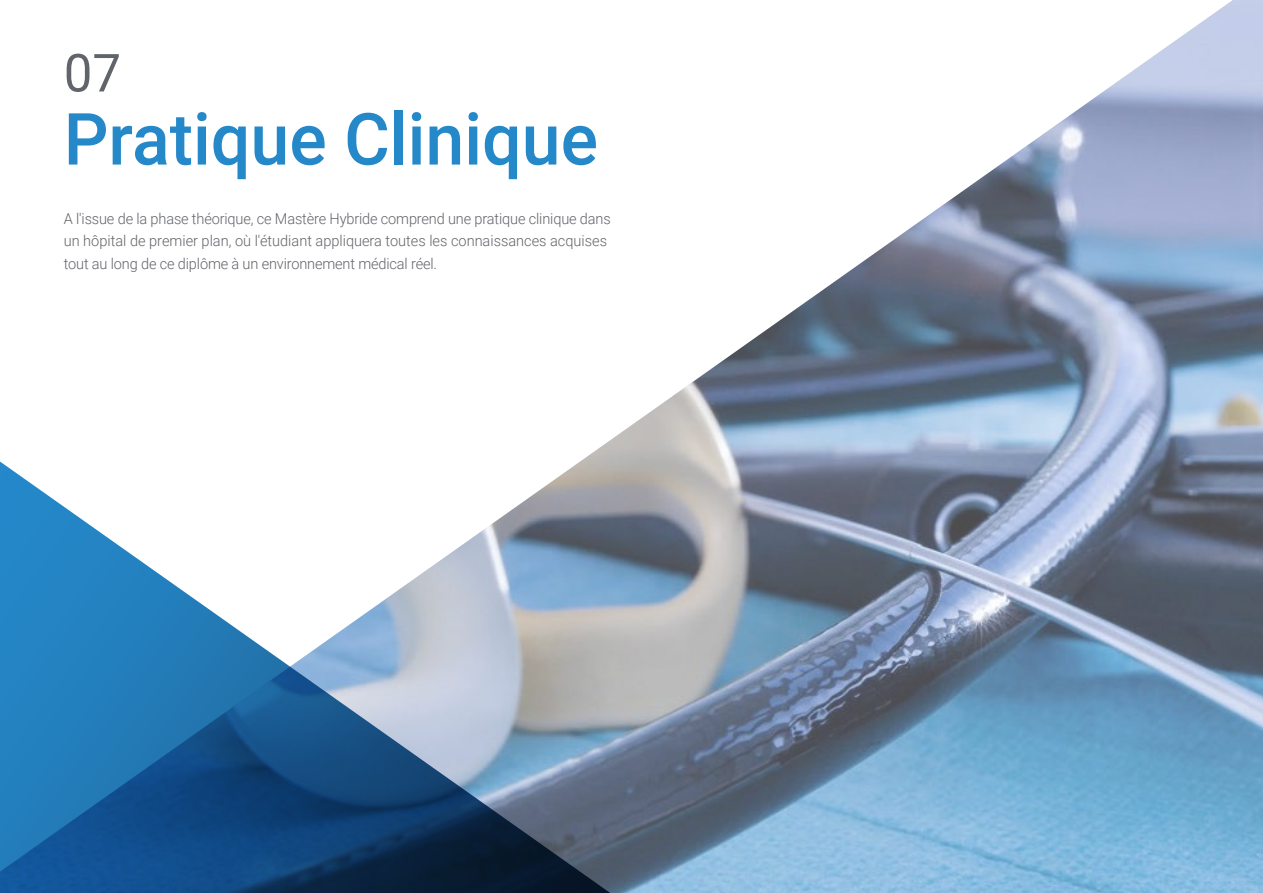
<style>
.page{position:relative;width:1263px;height:893px;background:#fff}
.page>*{position:absolute;margin:0;border:0;box-sizing:border-box;transform-origin:0 0}
.t1{font:500 72px "Roboto";color:#2488c9}
.t2{font:52.5px "Roboto";color:#61646a}
.t3{font:300 15px/22.5px "Roboto";letter-spacing:-.01em;color:#61646a}
</style>
<div class="page">
<img style="left:602px;top:0;width:661px;height:893px">
<svg style="left:0;top:446px;width:640px;height:447px"></svg>
<h2 class="t2" style="left:64px;top:36px;width:59px">07</h2>
<h1 class="t1" style="left:64px;top:89px;width:536px">Pratique Clinique</h1>
<p class="t3" style="left:64px;top:207px;width:548px">A l'issue de la phase théorique, ce Mastère Hybride comprend une pratique clinique dans un hôpital de premier plan, où l'étudiant appliquera toutes les connaissances acquises tout au long de ce diplôme à un environnement médical réel.</p>
</div>
